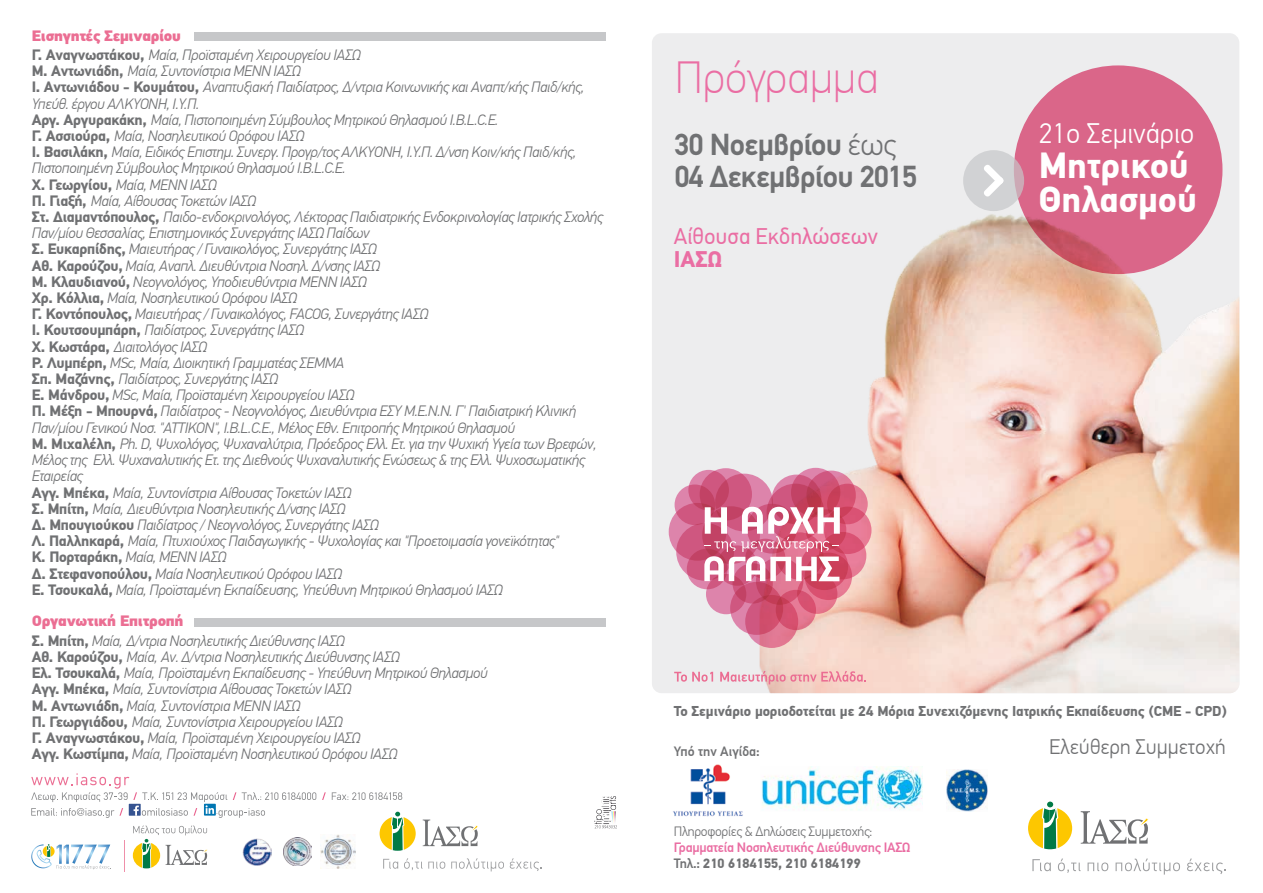
<style>
.page{position:relative;width:1263px;height:893px;background:#fff}
.page>*{position:absolute;margin:0;border:0;box-sizing:border-box;transform-origin:0 0}
.t1{font:100 45px "PF Din Text Pro";color:#ea6ea3}
.t2{font:700 36.3px/34.7px "PF Din Text Pro";color:#fff}
.t3{font:700 30.75px "PF Din Text";letter-spacing:-.02em;color:#707173}
.t4{font:300 28.2px "PF Din Text Pro";color:#fff}
.t5{font:22.65px "PF Din Text Pro";color:#ea6ea3}
.t6{font:700 22.65px "PF Din Text Pro";color:#ea6ea3}
.t7{font:300 21px "PF Din Text Pro";color:#707173}
.t8{font:italic 300 15px/16.2px "PF Din Text Pro";letter-spacing:-.02em;color:#707173}
.t9{font:700 14.25px "PF Din Text Pro";letter-spacing:-.01em;color:#707173}
.t10{font:500 13.5px/16.2px "PF Din Text Pro";letter-spacing:-.02em;color:#ea6ea3}
.t11{font:300 13.5px "PF Din Text Pro";letter-spacing:-.02em;color:#707173}
.t12{font:500 13.5px "PF Din Text Pro";color:#707173}
.s1{font-weight:900;font-style:normal;color:#eb6e93}
.s2{font-weight:700;font-style:normal}
.s3{font-weight:300}
.s4{color:#707173}
.s5{font-weight:700;color:#707173}
</style>
<div class="page">
<div style="left:652px;top:33px;width:587px;height:660px;background:#ededee;border-radius:10px"></div>
<img style="left:760px;top:186px;width:479px;height:507px">
<svg style="left:674px;top:672px;width:39px;height:10px"></svg>
<svg style="left:720px;top:671px;width:146px;height:13px"></svg>
<svg style="left:700px;top:468px;width:52px;height:52px"></svg>
<svg style="left:688px;top:470px;width:41px;height:40px"></svg>
<svg style="left:674px;top:484px;width:41px;height:41px"></svg>
<svg style="left:669px;top:503px;width:57px;height:58px"></svg>
<svg style="left:676px;top:523px;width:58px;height:58px"></svg>
<svg style="left:715px;top:474px;width:58px;height:57px;background:#d1638a"></svg>
<svg style="left:772px;top:475px;width:49px;height:49px"></svg>
<svg style="left:791px;top:468px;width:49px;height:49px"></svg>
<svg style="left:806px;top:471px;width:50px;height:49px"></svg>
<svg style="left:827px;top:484px;width:41px;height:40px"></svg>
<svg style="left:687px;top:549px;width:40px;height:40px"></svg>
<svg style="left:745px;top:595px;width:53px;height:53px"></svg>
<svg style="left:730px;top:582px;width:53px;height:53px"></svg>
<svg style="left:706px;top:574px;width:40px;height:40px"></svg>
<svg style="left:717px;top:545px;width:40px;height:41px"></svg>
<svg style="left:732px;top:563px;width:41px;height:41px"></svg>
<svg style="left:776px;top:590px;width:40px;height:40px"></svg>
<svg style="left:797px;top:574px;width:40px;height:40px"></svg>
<svg style="left:756px;top:557px;width:47px;height:48px"></svg>
<svg style="left:805px;top:553px;width:47px;height:47px"></svg>
<svg style="left:819px;top:532px;width:47px;height:47px"></svg>
<svg style="left:824px;top:507px;width:47px;height:47px"></svg>
<svg style="left:747px;top:504px;width:50px;height:50px"></svg>
<svg style="left:704px;top:507px;width:136px;height:74px;background:#e094a9"></svg>
<svg style="left:1014px;top:65px;width:208px;height:209px;background:#d86586"></svg>
<svg style="left:963px;top:150px;width:61px;height:61px;background:#d0cdd0"></svg>
<svg style="left:983px;top:164px;width:21px;height:33px"></svg>
<svg style="left:132px;top:825px;width:76px;height:44px"></svg>
<svg style="left:31px;top:844px;width:80px;height:25px"></svg>
<hr style="left:124px;top:840px;width:1px;height:32px;background:#ef8fa9">
<img style="left:321px;top:834px;width:34px;height:35px">
<img style="left:284px;top:838px;width:28px;height:28px">
<img style="left:243px;top:838px;width:28px;height:28px">
<svg style="left:31px;top:773px;width:285px;height:45px"></svg>
<svg style="left:322px;top:792px;width:4px;height:8px"></svg>
<svg style="left:332px;top:792px;width:70px;height:8px"></svg>
<div style="left:194px;top:32px;width:412px;height:9px;background:#c6c7c9"></div>
<div style="left:194px;top:618px;width:412px;height:8px;background:#c6c7c9"></div>
<svg style="left:423px;top:819px;width:55px;height:27px"></svg>
<svg style="left:379px;top:811px;width:37px;height:40px"></svg>
<svg style="left:383px;top:859px;width:15px;height:10px"></svg>
<svg style="left:404px;top:858px;width:41px;height:12px"></svg>
<svg style="left:451px;top:858px;width:53px;height:13px"></svg>
<svg style="left:510px;top:858px;width:31px;height:13px"></svg>
<svg style="left:1081px;top:811px;width:68px;height:33px"></svg>
<svg style="left:1028px;top:801px;width:45px;height:49px"></svg>
<svg style="left:1032px;top:859px;width:19px;height:12px"></svg>
<svg style="left:1058px;top:858px;width:22px;height:15px"></svg>
<svg style="left:1087px;top:862px;width:21px;height:9px"></svg>
<svg style="left:1115px;top:858px;width:65px;height:16px"></svg>
<svg style="left:1187px;top:858px;width:39px;height:16px"></svg>
<img style="left:761px;top:766px;width:161px;height:44px">
<img style="left:946px;top:769px;width:41px;height:42px">
<svg style="left:594px;top:796px;width:23px;height:32px"></svg>
<img style="left:673px;top:764px;width:70px;height:52px">
<p class="t8" style="left:32px;top:26px;width:330px;line-height:19.5px"><span class="s1">Εισηγητές Σεµιναρίου<br></span><span class="s2">Γ. Αναγνωστάκου,</span> Μαία, Προϊσταµένη Χειρουργείου ΙΑΣΩ</p>
<p class="t8" style="left:32px;top:63px;width:573px"><span class="s2">Μ. Αντωνιάδη,</span> Μαία, Συντονίστρια ΜΕΝΝ ΙΑΣΩ<br><span class="s2">Ι. Αντωνιάδου - Κουµάτου,</span> Αναπτυξιακή Παιδίατρος, ∆/ντρια Κοινωνικής και Αναπτ/κής Παιδ/κής, Υπεύθ. έργου ΑΛΚΥΟΝΗ, Ι.Υ.Π.<br><span class="s2">Αργ. Αργυρακάκη,</span> Μαία, Πιστοποιηµένη Σύµβουλος Μητρικού Θηλασµού I.B.L.C.Ε.<br><span class="s2">Γ. Ασσιούρα,</span> Μαία, Νοσηλευτικού Ορόφου ΙΑΣΩ<br><span class="s2">Ι. Βασιλάκη,</span> Μαία, Ειδικός Επιστηµ. Συνεργ. Προγρ/τος ΑΛΚΥΟΝΗ, Ι.Υ.Π. ∆/νση Κοιν/κής Παιδ/κής, Πιστοποιηµένη Σύµβουλος Μητρικού Θηλασµού I.B.L.C.E.<br><span class="s2">Χ. Γεωργίου,</span> Μαία, ΜΕΝΝ ΙΑΣΩ<br><span class="s2">Π. Γιαξή,</span> Μαία, Αίθουσας Τοκετών ΙΑΣΩ<br><span class="s2">Στ. ∆ιαµαντόπουλος,</span> Παιδο-ενδοκρινολόγος, Λέκτορας Παιδιατρικής Ενδοκρινολογίας Ιατρικής Σχολής Παν/µίου Θεσσαλίας, Επιστηµονικός Συνεργάτης ΙΑΣΩ Παίδων<br><span class="s2">Σ. Ευκαρπίδης,</span> Μαιευτήρας / Γυναικολόγος, Συνεργάτης ΙΑΣΩ<br><span class="s2">Αθ. Καρούζου,</span> Μαία, Αναπλ. ∆ιευθύντρια Νοσηλ. ∆/νσης ΙΑΣΩ<br><span class="s2">Μ. Κλαυδιανού,</span> Νεογνολόγος, Υποδιευθύντρια ΜΕΝΝ ΙΑΣΩ<br><span class="s2">Χρ. Κόλλια,</span> Μαία, Νοσηλευτικού Ορόφου ΙΑΣΩ<br><span class="s2">Γ. Κοντόπουλος,</span> Μαιευτήρας / Γυναικολόγος, FACOG, Συνεργάτης ΙΑΣΩ<br><span class="s2">Ι. Κουτσουµπάρη,</span> Παιδίατρος, Συνεργάτης ΙΑΣΩ<br><span class="s2">Χ. Κωστάρα,</span> ∆ιαιτολόγος ΙΑΣΩ<br><span class="s2">Ρ. Λυµπέρη,</span> MSc, Μαία, ∆ιοικητική Γραµµατέας ΣΕΜΜΑ<br><span class="s2">Σπ. Μαζάνης,</span> Παιδίατρος, Συνεργάτης ΙΑΣΩ<br><span class="s2">Ε. Μάνδρου,</span> MSc, Μαία, Προϊσταµένη Χειρουργείου ΙΑΣΩ<br><span class="s2">Π. Μέξη - Μπουρνά,</span> Παιδίατρος - Νεογνολόγος, ∆ιευθύντρια ΕΣΥ Μ.Ε.Ν.Ν. Γ' Παιδιατρική Κλινική Παν/µίου Γενικού Νοσ. "ΑΤΤΙΚΟΝ", I.B.L.C.E., Μέλος Εθν. Επιτροπής Μητρικού Θηλασµού<br><span class="s2">Μ. Μιχαλέλη,</span> Ph. D, Ψυχολόγος, Ψυχαναλύτρια, Πρόεδρος Ελλ. Ετ. για την Ψυχική Υγεία των Βρεφών, Μέλος της Ελλ. Ψυχαναλυτικής Ετ. της ∆ιεθνούς Ψυχαναλυτικής Ενώσεως &amp; της Ελλ. Ψυχοσωµατικής Εταιρείας<br><span class="s2">Αγγ. Μπέκα,</span> Μαία, Συντονίστρια Αίθουσας Τοκετών ΙΑΣΩ<br><span class="s2">Σ. Μπίτη,</span> Μαία, ∆ιευθύντρια Νοσηλευτικής ∆/νσης ΙΑΣΩ<br><span class="s2">∆. Μπουγιούκου</span> Παιδίατρος / Νεογνολόγος, Συνεργάτης ΙΑΣΩ<br><span class="s2">Λ. Παλληκαρά,</span> Μαία, Πτυχιούχος Παιδαγωγικής - Ψυχολογίας και "Προετοιµασία γονεϊκότητας"<br><span class="s2">Κ. Πορταράκη,</span> Μαία, ΜΕΝΝ ΙΑΣΩ<br><span class="s2">∆. Στεφανοπούλου,</span> Μαία Νοσηλευτικού Ορόφου ΙΑΣΩ<br><span class="s2">Ε. Τσουκαλά,</span> Μαία, Προϊσταµένη Εκπαίδευσης, Υπεύθυνη Μητρικού Θηλασµού ΙΑΣΩ</p>
<p class="t8" style="left:32px;top:612px;width:314px;line-height:19.5px"><span class="s1">Οργανωτική Επιτροπή<br></span><span class="s2">Σ. Μπίτη,</span> Μαία, ∆/ντρια Νοσηλευτικής ∆ιεύθυνσης ΙΑΣΩ</p>
<p class="t8" style="left:32px;top:649px;width:458px"><span class="s2">Αθ. Καρούζου,</span> Μαία, Αν. ∆/ντρια Νοσηλευτικής ∆ιεύθυνσης ΙΑΣΩ<br><span class="s2">Ελ. Τσουκαλά,</span> Μαία, Προϊσταµένη Εκπαίδευσης - Υπεύθυνη Μητρικού Θηλασµού <span class="s2">Αγγ. Μπέκα,</span> Μαία, Συντονίστρια Αίθουσας Τοκετών ΙΑΣΩ<br><span class="s2">Μ. Αντωνιάδη,</span> Μαία, Συντονίστρια ΜΕΝΝ ΙΑΣΩ<br><span class="s2">Π. Γεωργιάδου,</span> Μαία, Συντονίστρια Χειρουργείου ΙΑΣΩ<br><span class="s2">Γ. Αναγνωστάκου,</span> Μαία, Προϊσταµένη Χειρουργείου ΙΑΣΩ<br><span class="s2">Αγγ. Κωστίµπα,</span> Μαία, Προϊσταµένη Νοσηλευτικού Ορόφου ΙΑΣΩ</p>
<h1 class="t1" style="left:675px;top:52px;width:205px">Πρόγραµµα</h1>
<h3 class="t3" style="left:675px;top:126px;width:223px">30 Νοεµβρίου <span class="s3">έως</span></h3>
<h3 class="t3" style="left:675px;top:159px;width:244px">04 ∆εκεµβρίου 2015</h3>
<h3 class="t5" style="left:674px;top:223px;width:206px">Αίθουσα Εκδηλώσεων</h3>
<h3 class="t6" style="left:674px;top:245px;width:50px">ΙΑΣΩ</h3>
<h3 class="t4" style="left:1039px;top:117px;width:157px">21ο Σεµινάριο</h3>
<h2 class="t2" style="left:1039px;top:149px;width:160px">Μητρικού<br>Θηλασµού</h2>
<p class="t9" style="left:674px;top:702px;width:554px">Το Σεµινάριο µοριοδοτείται µε 24 Μόρια Συνεχιζόµενης Ιατρικής Εκπαίδευσης (CME - CPD)</p>
<p class="t12" style="left:674px;top:743px;width:87px">Υπό την Αιγίδα:</p>
<h3 class="t7" style="left:1049px;top:735px;width:178px">Ελεύθερη Συµµετοχή</h3>
<p class="t11" style="left:674px;top:823px;width:200px">Πληροφορίες &amp; ∆ηλώσεις Συµµετοχής:</p>
<p class="t10" style="left:674px;top:839px;width:238px">Γραµµατεία Νοσηλευτικής ∆ιεύθυνσης ΙΑΣΩ<br><span class="s4">Τηλ.:</span> <span class="s5">210 6184155, 210 6184199</span></p>
</div>
